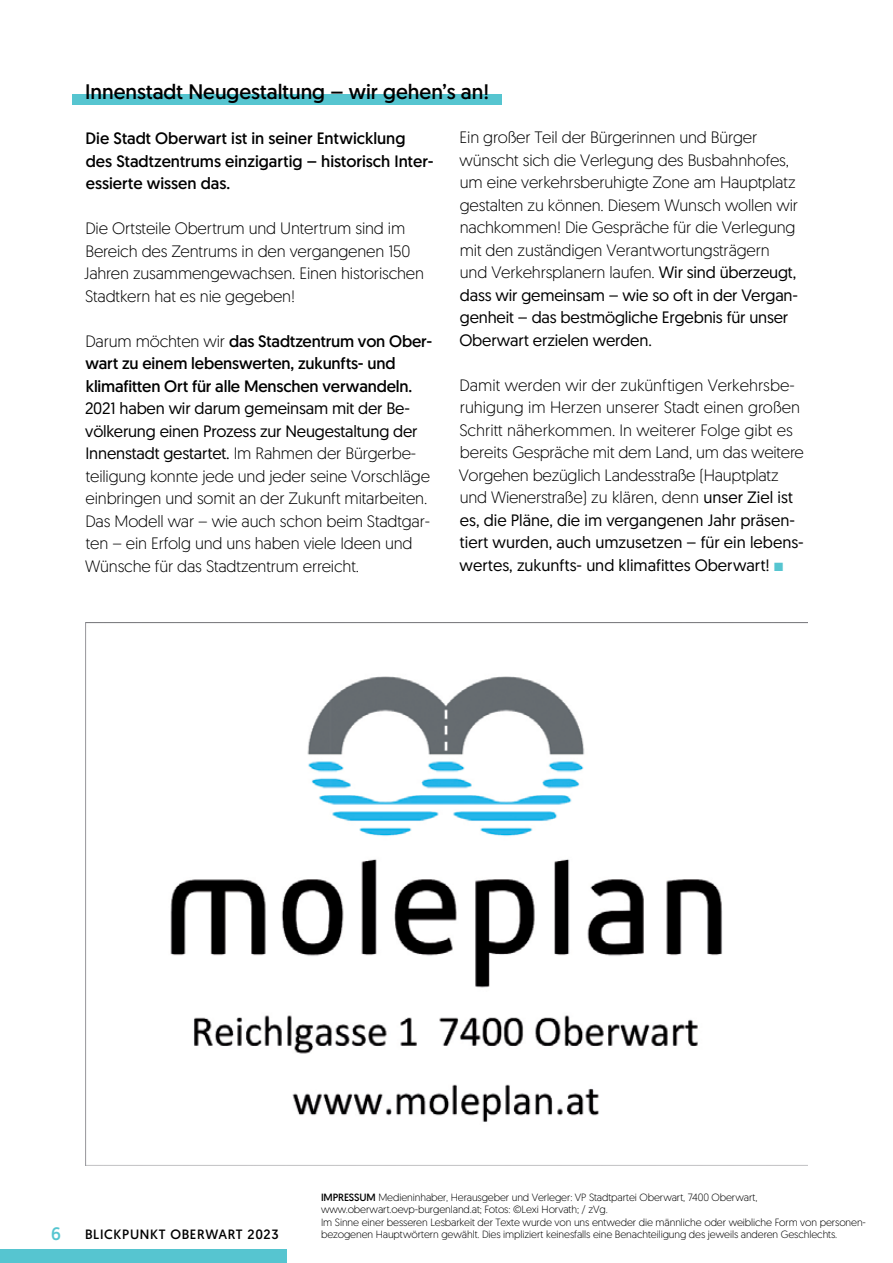
<style>
.page{position:relative;width:893px;height:1263px;background:#fff}
.page>*{position:absolute;margin:0;border:0;box-sizing:border-box;transform-origin:0 0}
.t1{font:21px "Geomanist";color:#000}
.t2{font:18px "Geomanist";color:#56c5d0}
.t3{font:300 16.5px/22.5px "Geomanist";letter-spacing:-.01em;color:#000}
.t4{font:16.5px/22.5px "Geomanist";letter-spacing:-.01em;color:#000}
.t5{font:13.5px "Geomanist";letter-spacing:.05em;color:#000}
.t6{font:300 10.5px/12.6px "Geomanist";letter-spacing:-.01em;color:#000}
.t7{font:10.5px "Geomanist";color:#000}
.s1{font-weight:300}
.s2{font-weight:400}
.s3{color:#56c5d0}
</style>
<div class="page">
<div style="left:0;top:1249px;width:287px;height:14px;background:#56c5d0"></div>
<img style="left:85px;top:623px;width:723px;height:542px">
<div style="left:72px;top:94px;width:430px;height:10px;background:#56c5d0"></div>
<p class="t1" style="left:85px;top:78px;width:406px">Innenstadt Neugestaltung – wir gehen’s an!</p>
<p class="t4" style="left:86px;top:127px;width:350px">Die Stadt Oberwart ist in seiner Entwicklung des Stadtzentrums einzigartig – historisch Inter&shy;essierte wissen das.</p>
<p class="t3" style="left:84px;top:217px;width:342px">Die Ortsteile Obertrum und Untertrum sind im Bereich des Zentrums in den vergangenen 150<br>Jahren zusammengewachsen. Einen historischen Stadtkern hat es nie gegeben!</p>
<p class="t4" style="left:85px;top:329px;width:348px"><span class="s1">Darum möchten wir</span> das Stadtzentrum von Ober&shy;wart zu einem lebenswerten, zukunfts- und klimafitten Ort für alle Menschen verwandeln.</p>
<p class="t3" style="left:85px;top:397px;width:346px"><span class="s2">2021 haben wir darum gemeinsam mit der Be&shy;völkerung einen Prozess zur Neugestaltung der Innenstadt gestartet.</span> I m Rahmen der Bürgerbe&shy;teiligung konnte jede und jeder seine Vorschläge einbringen und somit an der Zukunft mitarbeiten.<br>Das Modell war – wie auch schon beim Stadtgar&shy;ten – ein Erfolg und uns haben viele Ideen und Wünsche für das Stadtzentrum erreicht.</p>
<p class="t3" style="left:459px;top:126px;width:340px">Ein großer Teil der Bürgerinnen und Bürger wünscht sich die Verlegung des Busbahnhofes, um eine verkehrsberuhigte Zone am Hauptplatz gestalten zu können. Diesem Wunsch wollen wir nachkommen! Die Gespräche für die Verlegung mit den zuständigen Verantwortungsträgern und Verkehrsplanern laufen. <span class="s2">Wir sind überzeugt, dass wir gemeinsam – wie so oft in der Vergan&shy;genheit – das bestmögliche Ergebnis für unser Oberwart erzielen werden.</span></p>
<p class="t3" style="left:459px;top:373px;width:347px">Damit werden wir der zukünftigen Verkehrsbe&shy;ruhigung im Herzen unserer Stadt einen großen Schritt näherkommen. I n weiterer Folge gibt es bereits Gespräche mit dem Land, um das weitere Vorgehen bezüglich Landesstraße (Hauptplatz und Wienerstraße) zu klären, denn <span class="s2">unser Ziel ist es, die Pläne, die im vergangenen Jahr präsen&shy;tiert wurden, auch umzusetzen – für ein lebens&shy;wertes, zukunfts- und klimafittes Oberwart!</span> <span class="s3">■</span></p>
<p class="t2" style="left:51px;top:1222px;width:11px">6</p>
<p class="t5" style="left:85px;top:1225px;width:195px">Blickpunkt Oberwart 2023</p>
<p class="t6" style="left:321px;top:1190px;width:546px;text-indent:46px"><span class="s2">M</span> Medieninhaber, Herausgeber und Verleger: VP Stadtpartei Oberwart, 7400 Oberwart, www.oberwart.oevp-burgenland.at; Fotos: ©Lexi Horvath; / zVg.<br>I m Sinne einer besseren Lesbarkeit der Texte wurde von uns entweder die männliche oder weibliche Form von personen&shy;bezogenen Hauptwörtern gewählt. Dies impliziert keinesfalls eine Benachteiligung des jeweils anderen Geschlechts.</p>
<p class="t7" style="left:321px;top:1190px;width:24px">IMPRESSU</p>
</div>
